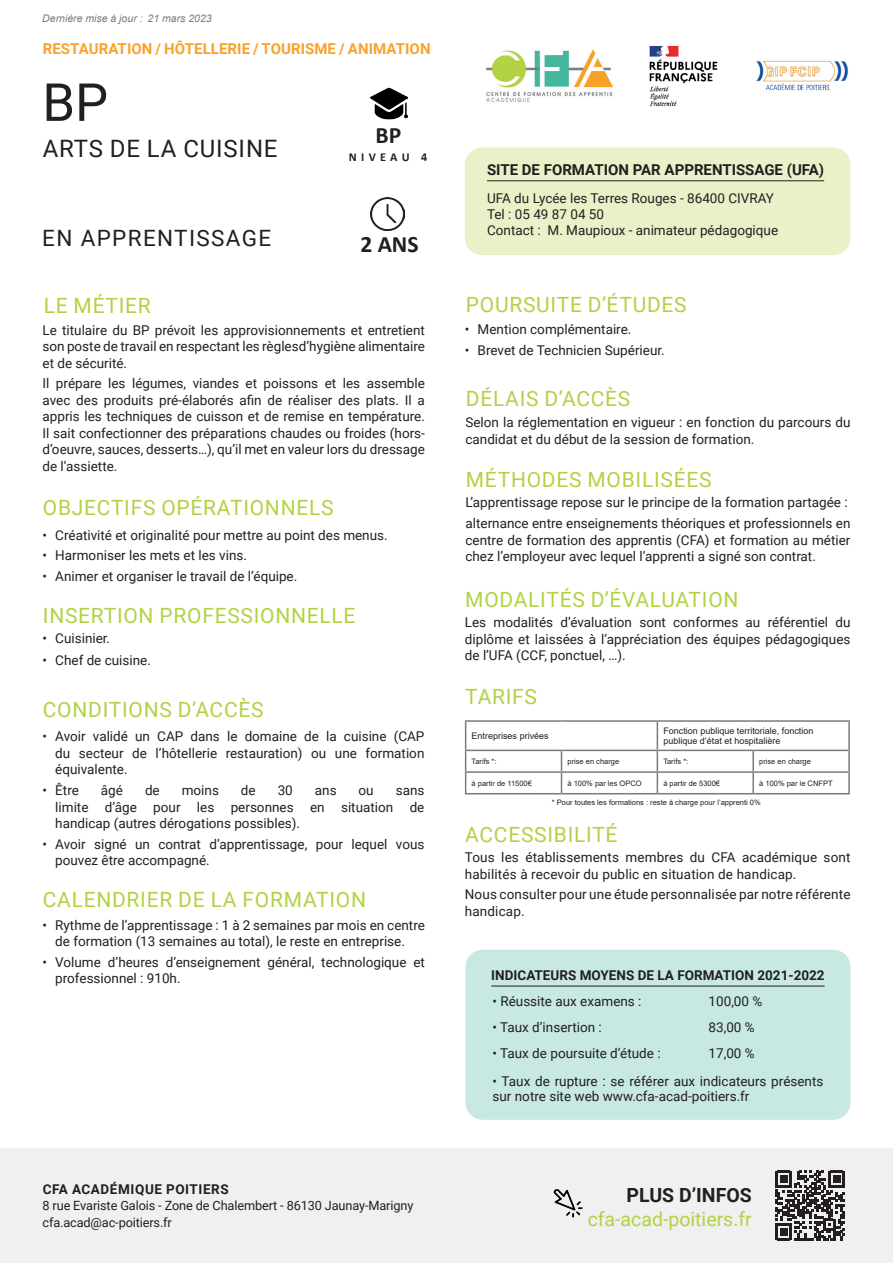
<style>
.page{position:relative;width:893px;height:1263px;background:#fff}
.page>*{position:absolute;margin:0;border:0;box-sizing:border-box;transform-origin:0 0}
.t1{font:52.5px "Roboto";color:#231f20}
.t2{font:24px "Roboto";letter-spacing:.035em;color:#231f20}
.t3{font:700 23.55px "Calibri";color:#231f20}
.t4{font:22.5px "Roboto";letter-spacing:.06em;color:#231f20}
.t5{font:21px "Roboto";letter-spacing:.035em;color:#b2d244}
.t6{font:19.5px "Roboto";color:#b2d244}
.t7{font:700 19.5px "Roboto";color:#231f20}
.t8{font:700 15px "Roboto";letter-spacing:.005em;color:#f9a22b}
.t9{font:700 15px "Roboto";color:#231f20}
.t10{font:13.5px/16.5px "Roboto";color:#231f20}
.t11{font:700 13.5px "Roboto";color:#231f20}
.t12{font:700 13.5px "Roboto";letter-spacing:.045em;color:#231f20}
.t13{font:12.75px/16.5px "Roboto";letter-spacing:-.01em;color:#231f20}
.t14{font:700 12.15px "Calibri";letter-spacing:.36em;color:#231f20}
.t15{font:italic 10.5px "Arial";color:#777b82}
.t16{font:9px/10.8px "Arial";color:#231f20}
.t17{font:7.5px "Arial";color:#231f20}
</style>
<div class="page">
<div style="left:0;top:1148px;width:893px;height:115px;background:#f0f0f1"></div>
<img style="left:486px;top:49px;width:128px;height:53px">
<img style="left:371px;top:197px;width:34px;height:34px">
<img style="left:371px;top:87px;width:37px;height:33px">
<div style="left:465px;top:148px;width:385px;height:107px;background:#e8f1c7;border-radius:17px"></div>
<hr style="left:487px;top:180px;width:337px;height:1px;background:#231f20">
<div style="left:465px;top:950px;width:385px;height:170px;background:#c7e9e1;border-radius:17px"></div>
<hr style="left:491px;top:986px;width:334px;height:1px;background:#231f20">
<img style="left:649px;top:45px;width:199px;height:61px">
<svg style="left:775px;top:1170px;width:70px;height:70px"></svg>
<img style="left:554px;top:1189px;width:28px;height:28px">
<hr style="left:465px;top:720px;width:96px;height:2px;background:#777b82">
<hr style="left:561px;top:720px;width:96px;height:2px;background:#777b82">
<hr style="left:657px;top:720px;width:96px;height:2px;background:#777b82">
<hr style="left:753px;top:720px;width:97px;height:2px;background:#777b82">
<hr style="left:848px;top:722px;width:2px;height:28px;background:#777b82">
<hr style="left:465px;top:750px;width:96px;height:1px;background:#777b82">
<hr style="left:561px;top:750px;width:96px;height:1px;background:#777b82">
<hr style="left:657px;top:750px;width:96px;height:1px;background:#777b82">
<hr style="left:753px;top:750px;width:97px;height:1px;background:#777b82">
<hr style="left:752px;top:751px;width:2px;height:20px;background:#777b82">
<hr style="left:848px;top:751px;width:2px;height:20px;background:#777b82">
<hr style="left:465px;top:771px;width:96px;height:2px;background:#777b82">
<svg style="left:465px;top:722px;width:1px;height:71px"></svg>
<hr style="left:561px;top:771px;width:96px;height:2px;background:#777b82">
<svg style="left:561px;top:751px;width:1px;height:42px"></svg>
<hr style="left:657px;top:771px;width:96px;height:2px;background:#777b82">
<svg style="left:657px;top:722px;width:1px;height:71px"></svg>
<hr style="left:753px;top:771px;width:97px;height:2px;background:#777b82">
<hr style="left:752px;top:773px;width:2px;height:20px;background:#777b82">
<hr style="left:848px;top:773px;width:2px;height:20px;background:#777b82">
<hr style="left:465px;top:793px;width:96px;height:1px;background:#777b82">
<hr style="left:561px;top:793px;width:96px;height:1px;background:#777b82">
<hr style="left:657px;top:793px;width:96px;height:1px;background:#777b82">
<hr style="left:753px;top:793px;width:97px;height:1px;background:#777b82">
<p class="t15" style="left:42px;top:12px;width:171px">Dernière mise à jour : 21 mars 2023</p>
<p class="t8" style="left:43px;top:38px;width:389px">RESTAURATION / HÔTELLERIE / TOURISME / ANIMATION</p>
<h1 class="t1" style="left:42px;top:65px;width:67px">BP</h1>
<h2 class="t2" style="left:43px;top:132px;width:236px">ARTS DE LA CUISINE</h2>
<h3 class="t3" style="left:375px;top:119px;width:27px">BP</h3>
<p class="t14" style="left:349px;top:149px;width:80px">NIVEAU 4</p>
<h3 class="t4" style="left:42px;top:222px;width:230px">EN APPRENTISSAGE</h3>
<h3 class="t5" style="left:44px;top:291px;width:109px">LE MÉTIER</h3>
<h3 class="t3" style="left:360px;top:228px;width:60px">2 ANS</h3>
<p class="t10" style="left:43px;top:321px;width:384px;text-align:justify">Le titulaire du BP prévoit les approvisionnements et entretient son poste de travail en respectant les règlesd’hygiène alimentaire et de sécurité.</p>
<p class="t10" style="left:43px;top:375px;width:384px;text-align:justify">Il prépare les légumes, viandes et poissons et les assemble avec des produits pré-élaborés afin de réaliser des plats. Il a appris les techniques de cuisson et de remise en température.<br>Il sait confectionner des préparations chaudes ou froides (hors&shy;d’oeuvre, sauces, desserts…), qu’il met en valeur lors du dressage de l’assiette.</p>
<h3 class="t5" style="left:43px;top:493px;width:292px">OBJECTIFS OPÉRATIONNELS</h3>
<p class="t10" style="left:43px;top:526px;width:347px">• Créativité et originalité pour mettre au point des menus.</p>
<p class="t10" style="left:43px;top:547px;width:206px">• Harmoniser les mets et les vins.</p>
<p class="t10" style="left:43px;top:568px;width:256px">• Animer et organiser le travail de l’équipe.</p>
<h3 class="t5" style="left:43px;top:601px;width:314px">INSERTION PROFESSIONNELLE</h3>
<p class="t10" style="left:43px;top:629px;width:69px">• Cuisinier.</p>
<p class="t10" style="left:43px;top:652px;width:110px">• Chef de cuisine.</p>
<h3 class="t5" style="left:43px;top:695px;width:222px">CONDITIONS D’ACCÈS</h3>
<p class="t10" style="left:55px;top:728px;width:371px;text-align:justify;text-indent:-13px">• Avoir validé un CAP dans le domaine de la cuisine (CAP du secteur de l’hôtellerie restauration) ou une formation équivalente.</p>
<p class="t10" style="left:43px;top:781px;width:38px">• Être</p>
<p class="t10" style="left:101px;top:781px;width:24px">âgé</p>
<p class="t10" style="left:145px;top:781px;width:16px">de</p>
<p class="t10" style="left:182px;top:781px;width:39px">moins</p>
<p class="t10" style="left:241px;top:781px;width:16px">de</p>
<p class="t10" style="left:278px;top:781px;width:17px">30</p>
<p class="t10" style="left:315px;top:781px;width:23px">ans</p>
<p class="t10" style="left:359px;top:781px;width:17px">ou</p>
<p class="t10" style="left:55px;top:781px;width:371px;text-align:justify;text-indent:340px">sans limite d’âge pour les personnes en situation de handicap (autres dérogations possibles).</p>
<p class="t10" style="left:55px;top:835px;width:371px;text-indent:-13px">• Avoir signé un contrat d’apprentissage, pour lequel vous pouvez être accompagné.</p>
<h3 class="t5" style="left:43px;top:885px;width:325px">CALENDRIER DE LA FORMATION</h3>
<p class="t10" style="left:43px;top:916px;width:384px;text-align:center">• Rythme de l’apprentissage : 1 à 2 semaines par mois en centre de formation (13 semaines au total), le reste en entreprise.</p>
<p class="t10" style="left:55px;top:953px;width:371px;text-indent:-13px">• Volume d’heures d’enseignement général, technologique et professionnel : 910h.</p>
<p class="t12" style="left:43px;top:1179px;width:188px">CFA ACADÉMIQUE POITIERS</p>
<p class="t13" style="left:43px;top:1197px;width:372px">8 rue Evariste Galois - Zone de Chalembert - 86130 Jaunay-Marigny cfa.acad@ac-poitiers.fr</p>
<p class="t9" style="left:487px;top:159px;width:339px">SITE DE FORMATION PAR APPRENTISSAGE (UFA)</p>
<p class="t10" style="left:487px;top:189px;width:293px">UFA du Lycée les Terres Rouges - 86400 CIVRAY<br>Tel : 05 49 87 04 50<br>Contact : M. Maupioux - animateur pédagogique</p>
<h3 class="t5" style="left:466px;top:290px;width:222px">POURSUITE D’ÉTUDES</h3>
<p class="t10" style="left:465px;top:321px;width:168px">• Mention complémentaire.</p>
<p class="t10" style="left:465px;top:342px;width:201px">• Brevet de Technicien Supérieur.</p>
<h3 class="t5" style="left:466px;top:384px;width:166px">DÉLAIS D’ACCÈS</h3>
<p class="t10" style="left:465px;top:413px;width:386px">Selon la réglementation en vigueur : en fonction du parcours du candidat et du début de la session de formation.</p>
<h3 class="t5" style="left:466px;top:465px;width:247px">MÉTHODES MOBILISÉES</h3>
<p class="t10" style="left:465px;top:492px;width:386px;line-height:20.7px">L’apprentissage repose sur le principe de la formation partagée : alternance entre enseignements théoriques et professionnels en</p>
<p class="t10" style="left:465px;top:531px;width:386px">centre de formation des apprentis (CFA) et formation au métier chez l’employeur avec lequel l’apprenti a signé son contrat.</p>
<h3 class="t5" style="left:465px;top:585px;width:275px">MODALITÉS D’ÉVALUATION</h3>
<p class="t10" style="left:465px;top:614px;width:387px;text-align:justify">Les modalités d’évaluation sont conformes au référentiel du diplôme et laissées à l’appréciation des équipes pédagogiques de l’UFA (CCF, ponctuel, …).</p>
<h3 class="t5" style="left:465px;top:682px;width:73px">TARIFS</h3>
<p class="t16" style="left:472px;top:730px;width:79px">Entreprises privées</p>
<p class="t16" style="left:663px;top:725px;width:152px">Fonction publique territoriale, fonction publique d’état et hospitalière</p>
<p class="t17" style="left:472px;top:756px;width:27px">Tarifs *:</p>
<p class="t17" style="left:567px;top:756px;width:53px">prise en charge</p>
<p class="t17" style="left:663px;top:756px;width:27px">Tarifs *:</p>
<p class="t17" style="left:759px;top:756px;width:53px">prise en charge</p>
<p class="t17" style="left:472px;top:778px;width:62px">à partir de 11500€</p>
<p class="t17" style="left:567px;top:778px;width:76px">à 100% par les OPCO</p>
<p class="t17" style="left:663px;top:778px;width:58px">à partir de 5300€</p>
<p class="t17" style="left:759px;top:778px;width:75px">à 100% par le CNFPT</p>
<p class="t17" style="left:552px;top:798px;width:210px">* Pour toutes les formations : reste à charge pour l’apprenti 0%</p>
<h3 class="t5" style="left:465px;top:820px;width:154px">ACCESSIBILITÉ</h3>
<p class="t10" style="left:465px;top:848px;width:387px">Tous les établissements membres du CFA académique sont habilités à recevoir du public en situation de handicap.</p>
<p class="t10" style="left:465px;top:886px;width:387px">Nous consulter pour une étude personnalisée par notre référente handicap.</p>
<p class="t11" style="left:491px;top:966px;width:335px">INDICATEURS MOYENS DE LA FORMATION 2021-2022</p>
<p class="t10" style="left:493px;top:992px;width:150px">• Réussite aux examens :</p>
<p class="t10" style="left:709px;top:992px;width:55px">100,00 %</p>
<p class="t10" style="left:493px;top:1018px;width:111px">• Taux d’insertion :</p>
<p class="t10" style="left:709px;top:1018px;width:48px">83,00 %</p>
<p class="t10" style="left:493px;top:1044px;width:170px">• Taux de poursuite d’étude :</p>
<p class="t10" style="left:709px;top:1044px;width:48px">17,00 %</p>
<p class="t10" style="left:493px;top:1073px;width:332px;line-height:15px">• Taux de rupture : se référer aux indicateurs présents sur notre site web www.cfa-acad-poitiers.fr</p>
<h3 class="t7" style="left:626px;top:1182px;width:127px">PLUS D’INFOS</h3>
<h3 class="t6" style="left:588px;top:1205px;width:166px">cfa-acad-poitiers.fr</h3>
</div>
